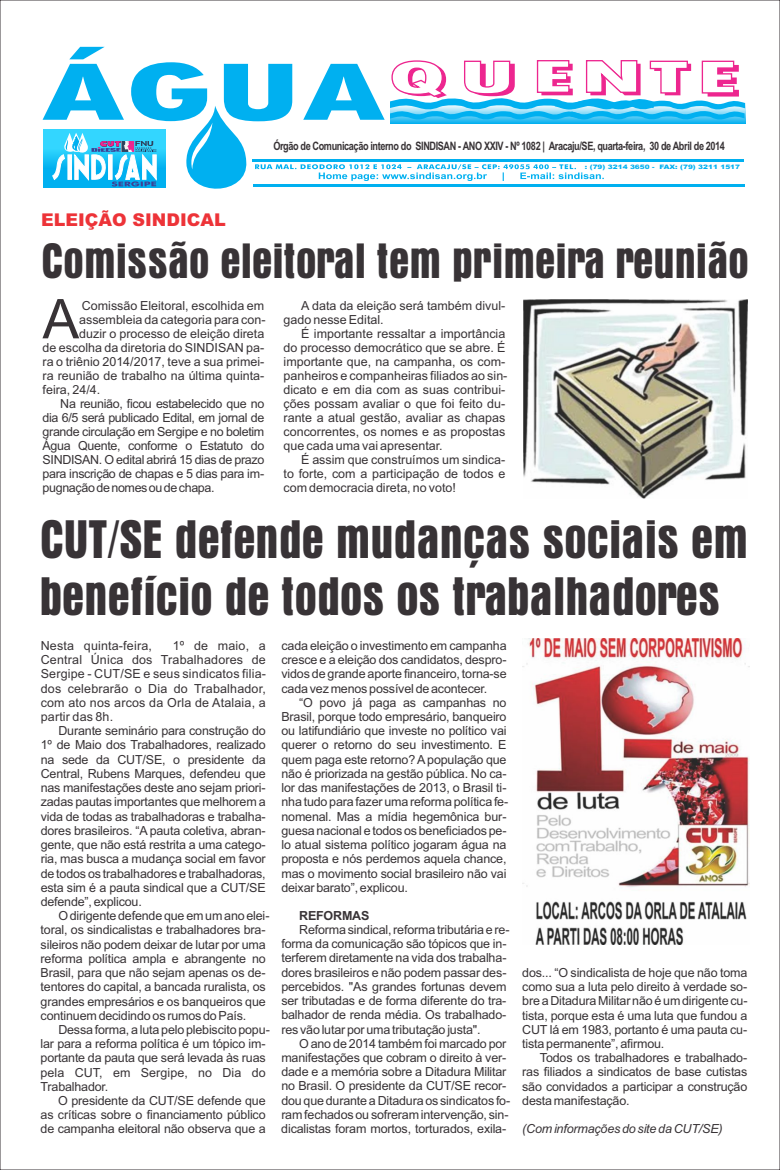
<style>
.page{position:relative;width:780px;height:1170px;background:#fff}
.page>*{position:absolute;margin:0;border:0;box-sizing:border-box;transform-origin:0 0}
.t1{font:54.75px "Arial";color:#383336}
.t2{font:800 condensed 48.5px "Tw Cen";letter-spacing:.065em;color:#ed268f;scale:2.16 1}
.t3{font:48.12px/57.6px "Aura";color:#383336}
.t4{font:44px "Aura";color:#383336}
.t5{font:900 17.62px "Arial";color:#ed3338}
.t6{font:12.5px/14.2px "Arial";letter-spacing:-.015em;color:#383336;text-align:justify}
.t7{font:italic 12.5px "Arial";letter-spacing:-.015em;color:#383336}
.t8{font:12.5px "Arial";letter-spacing:.015em;color:#383336}
.t9{font:700 12.5px "Arial";letter-spacing:-.015em;color:#383336}
.t10{font:700 11.62px "Arial Narrow";letter-spacing:-.035em;color:#383336;scale:.96 1}
.t11{font:900 6.12px "Arial";color:#00b0f0;scale:1.21 1}
</style>
<div class="page">
<svg style="left:43px;top:47px;width:702px;height:142px"></svg>
<img style="left:522px;top:638px;width:227px;height:306px">
<img style="left:524px;top:299px;width:223px;height:199px">
<h2 class="t2" style="left:392px;top:62px;width:164px">QUENTE</h2>
<h3 class="t5" style="left:41px;top:213px;width:186px">ELEIÇÃO SINDICAL</h3>
<p class="t10" style="left:273px;top:141px;width:472px">Órgão de Comunicação interno do SINDISAN - ANO XXIV - Nº 1082 | Aracaju/SE, quarta-feira, 30 de Abril de 2014</p>
<p class="t11" style="left:585px;top:164px;width:130px">: (79) 3214 3650 - FAX: (79) 3211 1517</p>
<h3 class="t4" style="left:42px;top:236px;width:708px">Comissão eleitoral tem primeira reunião</h3>
<h1 class="t1" style="left:43px;top:298px;width:38px">A</h1>
<p class="t6" style="left:82px;top:300px;width:184px">Comissão Eleitoral, escolhida em</p>
<p class="t6" style="left:79px;top:314px;width:188px">assembleia da categoria para con-</p>
<p class="t6" style="left:79px;top:328px;width:187px">duzir o processo de eleição direta</p>
<p class="t6" style="left:43px;top:342px;width:223px">de escolha da diretoria do SINDISAN pa-</p>
<p class="t6" style="left:43px;top:356px;width:223px">ra o triênio 2014/2017, teve a sua primei-</p>
<p class="t6" style="left:43px;top:370px;width:223px">ra reunião de trabalho na última quinta-</p>
<p class="t6" style="left:43px;top:384px;width:59px">feira, 24/4.</p>
<p class="t6" style="left:60px;top:398px;width:205px">Na reunião, ficou estabelecido que no</p>
<p class="t6" style="left:43px;top:412px;width:223px">dia 6/5 será publicado Edital, em jornal de</p>
<p class="t6" style="left:43px;top:426px;width:223px">grande circulação em Sergipe e no boletim</p>
<p class="t6" style="left:43px;top:439px;width:223px">Água Quente, conforme o Estatuto do</p>
<p class="t6" style="left:43px;top:453px;width:223px">SINDISAN. O edital abrirá 15 dias de prazo</p>
<p class="t6" style="left:43px;top:467px;width:223px">para inscrição de chapas e 5 dias para im-</p>
<p class="t6" style="left:43px;top:481px;width:174px">pugnaçãodenomesoudechapa.</p>
<p class="t6" style="left:283px;top:300px;width:223px;text-indent:18px">A data da eleição será também divul&shy;gado nesse Edital.</p>
<p class="t6" style="left:283px;top:328px;width:225px;text-align:left;text-indent:18px">É importante ressaltar a importância do processo democrático que se abre. É importante que, na campanha, os com&shy;panheiros e companheiras filiados ao sin&shy;dicato e em dia com as suas contribui&shy;ções possam avaliar o que foi feito du&shy;rante a atual gestão, avaliar as chapas concorrentes, os nomes e as propostas que cada uma vai apresentar.</p>
<p class="t6" style="left:283px;top:454px;width:223px;text-indent:18px">É assim que construímos um sindica&shy;to forte, com a participação de todos e com democracia direta, no voto!</p>
<h3 class="t3" style="left:40px;top:511px;width:709px">CUT/SE defende mudanças sociais em benefício de todos os trabalhadores</h3>
<p class="t6" style="left:41px;top:639px;width:227px;text-indent:132px">1º de maio, a Central Única dos Trabalhadores de Sergipe - CUT/SE e seus sindicatos filia&shy;dos celebrarão o Dia do Trabalhador, com ato nos arcos da Orla de Atalaia, a partir das 8h.</p>
<p class="t6" style="left:41px;top:724px;width:227px;text-indent:18px">Durante seminário para construção do 1º de Maio dos Trabalhadores, realizado na sede da CUT/SE, o presidente da Central, Rubens Marques, defendeu que nas manifestações deste ano sejam priori&shy;zadas pautas importantes que melhorem a vida de todas as trabalhadoras e trabalha&shy;dores brasileiros. “A pauta coletiva, abran&shy;gente, que não está restrita a uma catego&shy;ria, mas busca a mudança social em favor de todos os trabalhadores e trabalhadoras, esta sim é a pauta sindical que a CUT/SE defende”,explicou.</p>
<p class="t6" style="left:41px;top:909px;width:230px;text-align:left;text-indent:18px">Odirigentedefendequeem um anoelei&shy;toral, os sindicalistas e trabalhadores bra&shy;sileiros não podem deixar de lutar por uma reforma política ampla e abrangente no Brasil, para que não sejam apenas os de&shy;tentores do capital, a bancada ruralista, os grandes empresários e os banqueiros que continuem decidindoos rumosdoPaís.</p>
<p class="t6" style="left:41px;top:1023px;width:231px;text-align:left;text-indent:18px">Dessaforma,alutapeloplebiscitopopu&shy;lar para a reforma política é um tópico im&shy;portante da pauta que será levada às ruas pela CUT, em Sergipe, no Dia do Trabalhador.</p>
<p class="t6" style="left:41px;top:1094px;width:226px;text-indent:18px">O presidente da CUT/SE defende que as críticas sobre o financiamento público de campanha eleitoral não observa que a</p>
<p class="t8" style="left:41px;top:640px;width:113px">Nesta quinta-feira,</p>
<p class="t6" style="left:281px;top:639px;width:226px">cada eleição o investimento em campanha cresce e a eleição dos candidatos, despro&shy;vidos de grande aporte financeiro, torna-se cadavez menospossíveldeacontecer.</p>
<p class="t6" style="left:281px;top:696px;width:228px;text-align:left;text-indent:18px">“O povo já paga as campanhas no Brasil, porque todo empresário, banqueiro ou latifundiário que investe no político vai querer o retorno do seu investimento. E quem paga este retorno? Apopulação que não é priorizada na gestão pública. No ca&shy;lor das manifestações de 2013, o Brasil ti&shy;nhatudoparafazerumareformapolíticafe&shy;nomenal. Mas a mídia hegemônica bur&shy;guesanacionaletodososbeneficiadospe&shy;lo atual sistema político jogaram água na proposta e nós perdemos aquela chance, mas o movimento social brasileiro não vai deixarbarato”,explicou.</p>
<p class="t9" style="left:299px;top:910px;width:72px">REFORMAS</p>
<p class="t6" style="left:281px;top:923px;width:230px;text-align:left;text-indent:18px">Reformasindical,reformatributáriaere&shy;forma da comunicação são tópicos que in&shy;terferem diretamente na vida dos trabalha&shy;dores brasileiros e não podem passar des&shy;percebidos. "As grandes fortunas devem ser tributadas e de forma diferente do tra&shy;balhador de renda média. Os trabalhado&shy;res vãolutarporumatributaçãojusta".</p>
<p class="t6" style="left:281px;top:1037px;width:230px;text-align:left;text-indent:18px">O ano de 2014 também foi marcado por manifestações que cobram o direito à ver&shy;dade e a memória sobre a Ditadura Militar no Brasil. O presidente da CUT/SE recor&shy;douqueduranteaDitaduraos sindicatos fo&shy;ram fechadosousofreram intervenção, sin&shy;dicalistas foram mortos, torturados, exila-</p>
<p class="t6" style="left:522px;top:966px;width:227px">dos... “O sindicalista de hoje que não toma como sua a luta pelo direito à verdade so&shy;breaDitadura Militarnãoéum dirigentecu&shy;tista, porque esta é uma luta que fundou a CUT lá em 1983, portanto é uma pauta cu&shy;tistapermanente”,afirmou.</p>
<p class="t6" style="left:522px;top:1051px;width:226px;text-indent:18px">Todos os trabalhadores e trabalhado&shy;ras filiados a sindicatos de base cutistas são convidados a participar a construção desta manifestação.</p>
<p class="t7" style="left:522px;top:1123px;width:202px">(Com informaçõesdositedaCUT/SE)</p>
</div>
